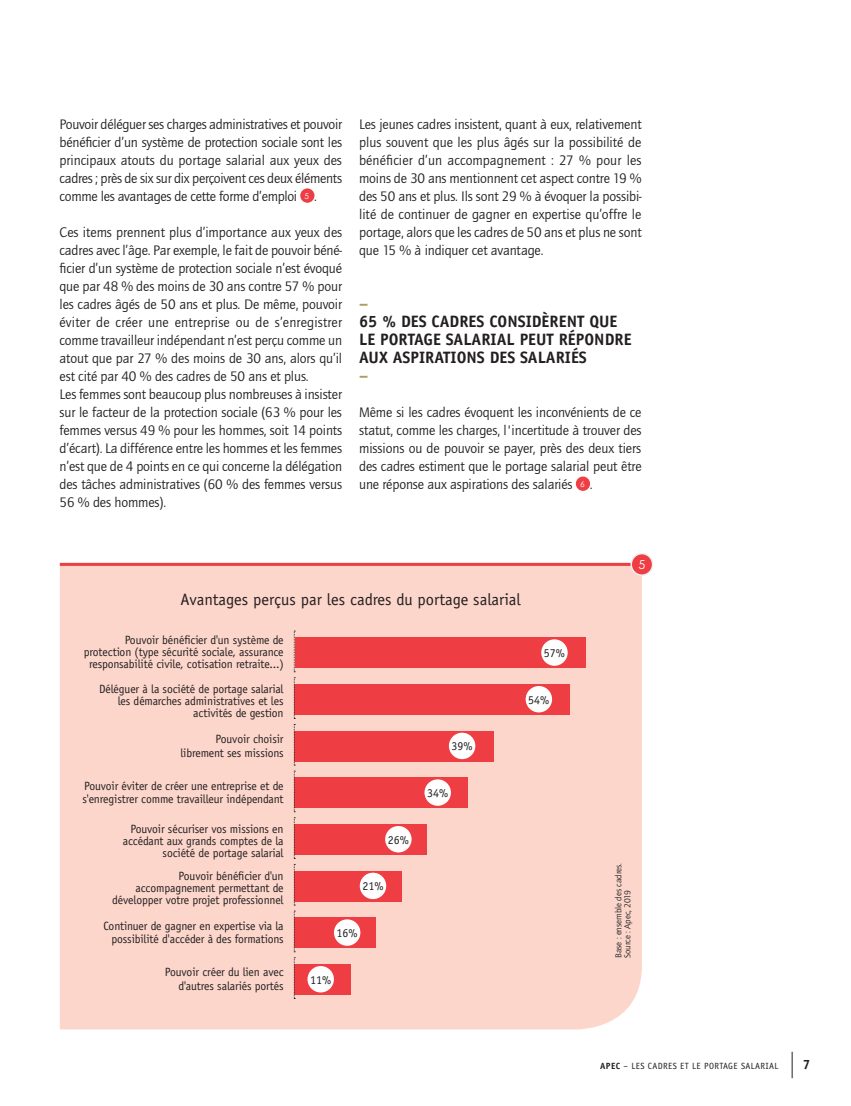
<style>
.page{position:relative;width:851px;height:1106px;background:#fff}
.page>*{position:absolute;margin:0;border:0;box-sizing:border-box;transform-origin:0 0}
.t1{font:700 16.5px/18px "Officina Sans";color:#231f20}
.t2{font:16.5px "Officina Sans";color:#231f20}
.t3{font:700 16.5px "Officina Sans";color:#ad9f64}
.t4{font:14.25px/18px "Quay Itc T";letter-spacing:-.01em;color:#231f20;text-align:justify}
.t5{font:700 13.5px "Officina Sans";color:#231f20}
.t6{font:12.3px "Century Gothic";color:#fff}
.t7{font:12px/12px "Officina Sans";letter-spacing:-.01em;color:#231f20;text-align:right}
.t8{font:9px/9px "Quay Itc T";color:#231f20}
.t9{font:9px "Officina Sans";letter-spacing:.04em;color:#231f20}
.s1{font-family:"Century Gothic";font-size:8.25px;color:#fff}
.s2{font-weight:700}
</style>
<div class="page">
<svg style="left:791px;top:1051px;width:1px;height:27px"></svg>
<div style="left:300px;top:188px;width:14px;height:15px;background:#ee3d43;border-radius:50%"></div>
<div style="left:575px;top:476px;width:15px;height:15px;background:#ee3d43;border-radius:50%"></div>
<div style="left:60px;top:562px;width:581px;height:467px;background:#fcd6cb"></div>
<hr style="left:60px;top:563px;width:581px;height:3px;background:#ee3d43">
<div style="left:631px;top:553px;width:21px;height:22px;background:#ee3d43;border-radius:50%"></div>
<div style="left:630px;top:553px;width:23px;height:23px;border:2px solid #eeeeef;border-radius:50%"></div>
<div style="left:294px;top:637px;width:291px;height:31px;background:#ee3d43"></div>
<div style="left:541px;top:639px;width:26px;height:26px;background:#fff;border-radius:50%"></div>
<div style="left:294px;top:684px;width:276px;height:30px;background:#ee3d43"></div>
<div style="left:525px;top:686px;width:27px;height:26px;background:#fff;border-radius:50%"></div>
<div style="left:294px;top:730px;width:199px;height:31px;background:#ee3d43"></div>
<div style="left:449px;top:732px;width:26px;height:27px;background:#fff;border-radius:50%"></div>
<div style="left:294px;top:777px;width:174px;height:31px;background:#ee3d43"></div>
<div style="left:424px;top:779px;width:27px;height:26px;background:#fff;border-radius:50%"></div>
<div style="left:294px;top:824px;width:133px;height:30px;background:#ee3d43"></div>
<div style="left:385px;top:826px;width:26px;height:26px;background:#fff;border-radius:50%"></div>
<div style="left:294px;top:870px;width:107px;height:31px;background:#ee3d43"></div>
<div style="left:360px;top:872px;width:26px;height:27px;background:#fff;border-radius:50%"></div>
<div style="left:294px;top:917px;width:82px;height:31px;background:#ee3d43"></div>
<div style="left:334px;top:919px;width:26px;height:26px;background:#fff;border-radius:50%"></div>
<div style="left:294px;top:964px;width:57px;height:30px;background:#ee3d43"></div>
<svg style="left:294px;top:630px;width:1px;height:369px"></svg>
<div style="left:307px;top:966px;width:27px;height:26px;background:#fff;border-radius:50%"></div>
<p class="t4" style="left:60px;top:115px;width:284px">Pouvoir déléguer ses charges administratives et pouvoir bénéficier d’un système de protection sociale sont les principaux atouts du portage salarial aux yeux des cadres ; près de six sur dix perçoivent ces deux éléments comme les avantages de cette forme d’emploi <span class="s1">5</span> .</p>
<p class="t4" style="left:60px;top:223px;width:284px;text-align:left">Ces items prennent plus d’importance aux yeux des cadres avec l’âge. Par exemple, le fait de pouvoir béné&shy;ficier d’un système de protection sociale n’est évoqué que par 48 % des moins de 30 ans contre 57 % pour les cadres âgés de 50 ans et plus. De même, pouvoir éviter de créer une entreprise ou de s’enregistrer comme travailleur indépendant n’est perçu comme un atout que par 27 % des moins de 30 ans, alors qu’il est cité par 40 % des cadres de 50 ans et plus.<br>Les femmes sont beaucoup plus nombreuses à insister sur le facteur de la protection sociale (63 % pour les femmes versus 49 % pour les hommes, soit 14 points d’écart). La différence entre les hommes et les femmes n’est que de 4 points en ce qui concerne la délégation des tâches administratives (60 % des femmes versus 56 % des hommes).</p>
<p class="t4" style="left:359px;top:115px;width:284px">Les jeunes cadres insistent, quant à eux, relativement plus souvent que les plus âgés sur la possibilité de bénéficier d’un accompagnement : 27 % pour les moins de 30 ans mentionnent cet aspect contre 19 % des 50 ans et plus. Ils sont 29 % à évoquer la possibi&shy;lité de continuer de gagner en expertise qu’offre le portage, alors que les cadres de 50 ans et plus ne sont que 15 % à indiquer cet avantage.</p>
<p class="t3" style="left:359px;top:293px;width:11px">–</p>
<p class="t1" style="left:359px;top:312px;width:274px">65 % DES CADRES CONSIDÈRENT QUE<br>LE PORTAGE SALARIAL PEUT RÉPONDRE<br>AUX ASPIRATIONS DES SALARIÉS</p>
<p class="t3" style="left:359px;top:365px;width:11px">–</p>
<p class="t4" style="left:359px;top:403px;width:284px">Même si les cadres évoquent les inconvénients de ce statut, comme les charges, l'incertitude à trouver des missions ou de pouvoir se payer, près des deux tiers des cadres estiment que le portage salarial peut être une réponse aux aspirations des salariés <span class="s1">6</span> .</p>
<p class="t6" style="left:638px;top:557px;width:8px">5</p>
<p class="t2" style="left:180px;top:589px;width:341px">Avantages perçus par les cadres du portage salarial</p>
<p class="t7" style="left:84px;top:634px;width:201px">Pouvoir bénéficier d'un système de protection (type sécurité sociale, assurance responsabilité civile, cotisation retraite...)</p>
<p class="t7" style="left:544px;top:647px;width:23px">57%</p>
<p class="t7" style="left:99px;top:683px;width:186px">Déléguer à la société de portage salarial les démarches administratives et les activités de gestion</p>
<p class="t7" style="left:528px;top:693px;width:23px">54%</p>
<p class="t7" style="left:180px;top:732px;width:105px;line-height:13.5px">Pouvoir choisir librement ses missions</p>
<p class="t7" style="left:451px;top:740px;width:23px">39%</p>
<p class="t7" style="left:82px;top:778px;width:203px;line-height:13.5px;text-align:left">Pouvoir éviter de créer une entreprise et de s'enregistrer comme travailleur indépendant</p>
<p class="t7" style="left:427px;top:787px;width:23px">34%</p>
<p class="t7" style="left:123px;top:823px;width:162px">Pouvoir sécuriser vos missions en accédant aux grands comptes de la société de portage salarial</p>
<p class="t7" style="left:388px;top:833px;width:23px">26%</p>
<p class="t7" style="left:112px;top:870px;width:173px">Pouvoir bénéficier d'un accompagnement permettant de développer votre projet professionnel</p>
<p class="t7" style="left:362px;top:880px;width:23px">21%</p>
<p class="t7" style="left:103px;top:918px;width:182px;line-height:13.5px">Continuer de gagner en expertise via la possibilité d'accéder à des formations</p>
<p class="t7" style="left:336px;top:927px;width:23px">16%</p>
<p class="t7" style="left:165px;top:965px;width:120px;line-height:13.5px">Pouvoir créer du lien avec d'autres salariés portés</p>
<p class="t7" style="left:310px;top:973px;width:23px">11%</p>
<p class="t8" style="left:613px;top:958px;width:96px;rotate:-90deg">Base : ensemble des cadres.<br>Source : Apec, 2019</p>
<p class="t9" style="left:600px;top:1060px;width:180px"><span class="s2">APEC</span> – LES CADRES ET LE PORTAGE SALARIAL</p>
<p class="t5" style="left:802px;top:1055px;width:9px">7</p>
</div>
